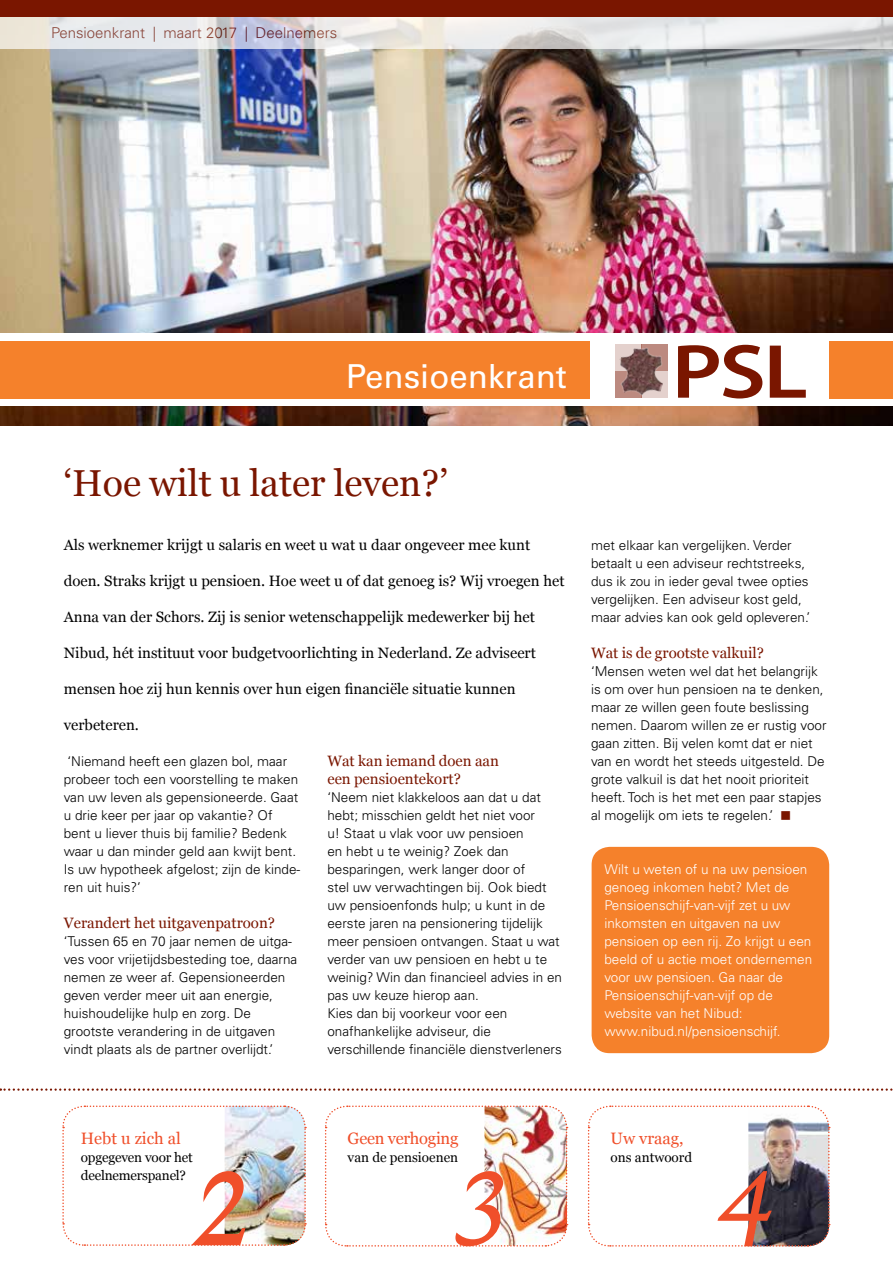
<style>
.page{position:relative;width:893px;height:1263px;background:#fff}
.page>*{position:absolute;margin:0;border:0;box-sizing:border-box;transform-origin:0 0}
.t1{font:600 77.25px "Myriad Pro";color:#7a1600;scale:1.17 1}
.t2{font:37.5px "Georgia";color:#7a1600}
.t3{font:33px "Univers LT Std";color:#fff}
.t4{font:16.5px "Georgia";color:#f04f2a}
.t5{font:15px "Georgia";color:#000}
.t6{font:15px/18px "Georgia";color:#7a1600}
.t7{font:300 15px "Univers LT Std";color:#7a1600}
.t8{font:300 13.5px/18px "Univers LT Std";color:#000}
.t9{font:300 13.5px/18px "Univers LT Std";color:#fff}
.t10{font:13.5px/18px "Georgia";letter-spacing:-.015em;color:#000}
.s1{color:#7a1600}
</style>
<div class="page">
<img style="left:0;top:49px;width:893px;height:377px">
<div style="left:0;top:0;width:893px;height:17px;background:#7a1600"></div>
<svg style="left:0;top:17px;width:893px;height:32px"></svg>
<svg style="left:0;top:1088px;width:893px;height:3px"></svg>
<div style="left:0;top:333px;width:893px;height:73px;background:#fff"></div>
<div style="left:0;top:341px;width:590px;height:58px;background:#f5812b"></div>
<div style="left:829px;top:341px;width:64px;height:57px;background:#f5812b"></div>
<img style="left:615px;top:344px;width:53px;height:54px">
<svg style="left:587px;top:1105px;width:243px;height:142px"></svg>
<img style="left:62px;top:1105px;width:245px;height:141px">
<img style="left:325px;top:1105px;width:243px;height:142px">
<div style="left:592px;top:847px;width:237px;height:206px;background:#f5812b;border-radius:18px"></div>
<p class="t7" style="left:51px;top:24px;width:288px">Pensioenkrant | maart 2017 | Deelnemers</p>
<h3 class="t3" style="left:346px;top:357px;width:222px">Pensioenkrant</h3>
<h1 class="t1" style="left:672px;top:323px;width:118px">PSL</h1>
<h2 class="t2" style="left:64px;top:460px;width:386px">‘Hoe wilt u later leven?’</h2>
<p class="t5" style="left:64px;top:536px;width:468px">Als werknemer krijgt u salaris en weet u wat u daar ongeveer mee kunt</p>
<p class="t5" style="left:64px;top:572px;width:502px">doen. Straks krijgt u pensioen. Hoe weet u of dat genoeg is? Wij vroegen het</p>
<p class="t5" style="left:64px;top:608px;width:473px">Anna van der Schors. Zij is senior wetenschappelijk medewerker bij het</p>
<p class="t5" style="left:64px;top:644px;width:474px">Nibud, hét instituut voor budgetvoorlichting in Nederland. Ze adviseert</p>
<p class="t5" style="left:64px;top:680px;width:453px">mensen hoe zij hun kennis over hun eigen financiële situatie kunnen</p>
<p class="t5" style="left:64px;top:716px;width:77px">verbeteren.</p>
<p class="t8" style="left:64px;top:752px;width:238px">‘Niemand heeft een glazen bol, maar probeer toch een voorstelling te maken van uw leven als gepensioneerde. Gaat u drie keer per jaar op vakantie? Of bent u liever thuis bij familie? Bedenk waar u dan minder geld aan kwijt bent.<br>Is uw hypotheek afgelost; zijn de kinde&shy;ren uit huis?’</p>
<p class="t6" style="left:64px;top:914px;width:213px">Verandert het uitgavenpatroon?</p>
<p class="t8" style="left:64px;top:932px;width:235px">‘Tussen 65 en 70 jaar nemen de uitga&shy;ves voor vrijetijdsbesteding toe, daarna nemen ze weer af. Gepensioneerden geven verder meer uit aan energie, huishoudelijke hulp en zorg. De grootste verandering in de uitgaven vindt plaats als de partner overlijdt.’</p>
<p class="t6" style="left:327px;top:752px;width:173px">Wat kan iemand doen aan een pensioentekort?</p>
<p class="t8" style="left:327px;top:788px;width:236px">‘Neem niet klakkeloos aan dat u dat hebt; misschien geldt het niet voor<br>u! Staat u vlak voor uw pensioen<br>en hebt u te weinig? Zoek dan besparingen, werk langer door of<br>stel uw verwachtingen bij. Ook biedt uw pensioenfonds hulp; u kunt in de eerste jaren na pensionering tijdelijk meer pensioen ontvangen. Staat u wat verder van uw pensioen en hebt u te weinig? Win dan financieel advies in en pas uw keuze hierop aan.<br>Kies dan bij voorkeur voor een onafhankelijke adviseur, die verschillende financiële dienstverleners</p>
<p class="t8" style="left:591px;top:536px;width:221px">met elkaar kan vergelijken. Verder betaalt u een adviseur rechtstreeks, dus ik zou in ieder geval twee opties vergelijken. Een adviseur kost geld, maar advies kan ook geld opleveren.’</p>
<p class="t6" style="left:591px;top:644px;width:175px">Wat is de grootste valkuil?</p>
<p class="t8" style="left:591px;top:662px;width:237px">‘Mensen weten wel dat het belangrijk is om over hun pensioen na te denken, maar ze willen geen foute beslissing nemen. Daarom willen ze er rustig voor gaan zitten. Bij velen komt dat er niet van en wordt het steeds uitgesteld. De grote valkuil is dat het nooit prioriteit heeft. Toch is het met een paar stapjes al mogelijk om iets te regelen.’ <span class="s1">■</span></p>
<p class="t9" style="left:604px;top:860px;width:209px">Wilt u weten of u na uw pensioen genoeg inkomen hebt? Met de<br>Pensioenschijf-van-vijf zet u uw inkomsten en uitgaven na uw pensioen op een rij. Zo krijgt u een beeld of u actie moet ondernemen voor uw pensioen. Ga naar de<br>Pensioenschijf-van-vijf op de website van het Nibud: www.nibud.nl/pensioenschijf.</p>
<p class="t4" style="left:81px;top:1128px;width:102px">Hebt u zich al</p>
<p class="t10" style="left:81px;top:1148px;width:113px">opgegeven voor het deelnemerspanel?</p>
<p class="t4" style="left:348px;top:1128px;width:112px">Geen verhoging</p>
<p class="t10" style="left:348px;top:1148px;width:112px">van de pensioenen</p>
<p class="t4" style="left:611px;top:1128px;width:75px">Uw vraag,</p>
<p class="t10" style="left:611px;top:1148px;width:83px">ons antwoord</p>
</div>
